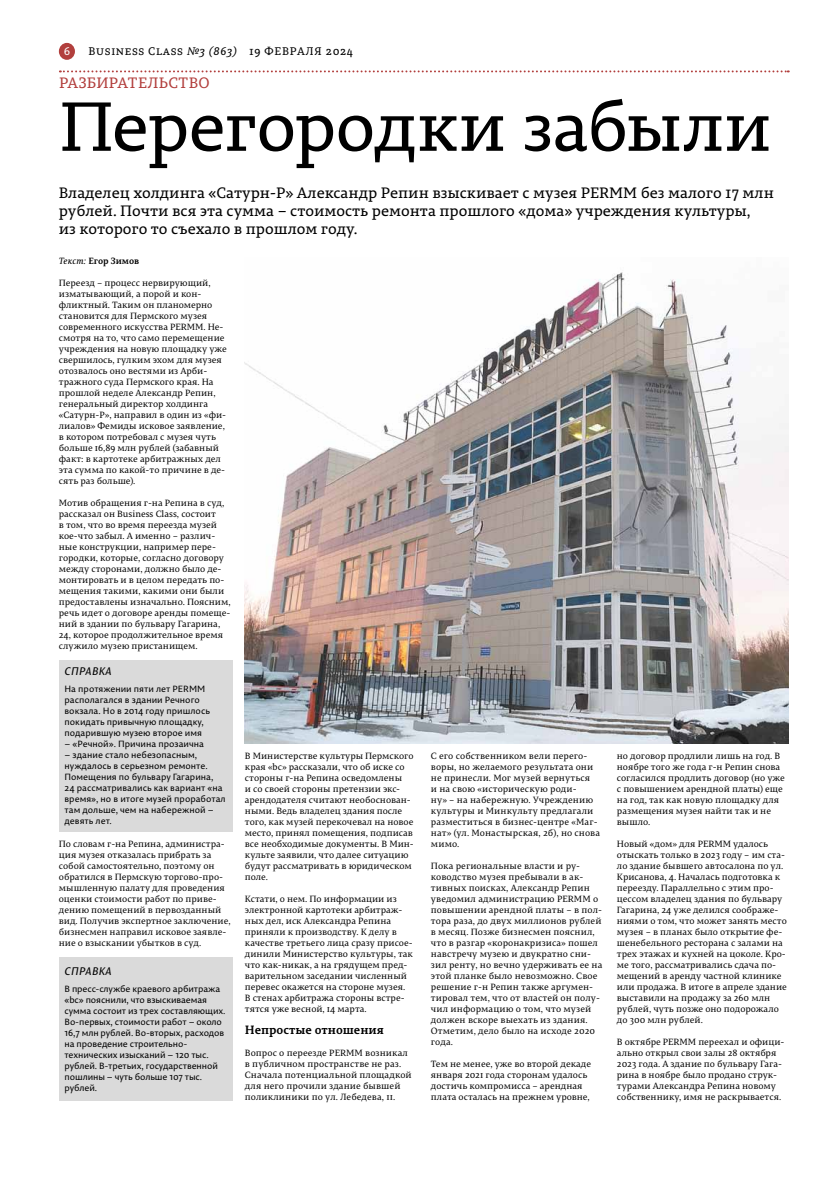
<style>
.page{position:relative;width:820px;height:1191px;background:#fff}
.page>*{position:absolute;margin:0;border:0;box-sizing:border-box;transform-origin:0 0}
.t1{font:69px "Permian Slab Serif Typeface";letter-spacing:-.02em;color:#000}
.t2{font:15px/18px "Permian Slab Serif Typeface";color:#000}
.t3{font:15px "Permian Slab Serif Typeface";letter-spacing:.005em;color:#b23f3d}
.t4{font:700 12px "Permian Slab Serif Typeface";color:#000}
.t5{font:11px "Permian Slab Serif Typeface";letter-spacing:.06em;color:#000}
.t6{font:italic 11px "Permian Sans Typeface";letter-spacing:.02em;color:#000}
.t7{font:11px "Permian Slab Serif Typeface";color:#fff}
.t8{font:9px/11px "Permian Serif Typeface";color:#000}
.t9{font:9px/11px "Permian Sans Typeface";letter-spacing:-.01em;color:#000}
.t10{font:700 9px "Permian Serif Typeface";letter-spacing:-.005em;color:#000}
.s1{font-style:italic}
.s2{font-weight:400;font-style:italic}
</style>
<div class="page">
<div style="left:59px;top:43px;width:16px;height:17px;background:#b23f3d;border-radius:50%"></div>
<svg style="left:60px;top:70px;width:728px;height:2px"></svg>
<img style="left:244px;top:272px;width:544px;height:471px">
<div style="left:59px;top:660px;width:173px;height:172px;background:#dadada"></div>
<div style="left:59px;top:957px;width:173px;height:143px;background:#dadada"></div>
<p class="t7" style="left:64px;top:42px;width:7px">6</p>
<p class="t5" style="left:89px;top:42px;width:266px">Business Class <span class="s1">№3 (863)</span> 19 февраля 2024</p>
<h2 class="t3" style="left:59px;top:71px;width:152px">разбирательство</h2>
<h1 class="t1" style="left:59px;top:72px;width:714px">Перегородки забыли</h1>
<h2 class="t2" style="left:59px;top:183px;width:716px">Владелец холдинга «Сатурн-Р» Александр Репин взыскивает с музея PERMM без малого 17 млн рублей. Почти вся эта сумма – стоимость ремонта прошлого «дома» учреждения культуры,<br>из которого то съехало в прошлом году.</h2>
<p class="t10" style="left:59px;top:253px;width:82px"><span class="s2">Текст:</span> Егор Зимов</p>
<p class="t8" style="left:59px;top:277px;width:169px">Переезд – процесс нервирующий, изматывающий, а порой и кон&shy;фликтный. Таким он планомерно становится для Пермского музея современного искусства PERMM. Не&shy;смотря на то, что само перемещение учреждения на новую площадку уже свершилось, гулким эхом для музея отозвалось оно вестями из Арби&shy;тражного суда Пермского края. На прошлой неделе Александр Репин, генеральный директор холдинга «Сатурн-Р», направил в один из «фи&shy;лиалов» Фемиды исковое заявление, в котором потребовал с музея чуть больше 16,89 млн рублей (забавный факт: в картотеке арбитражных дел эта сумма по какой-то причине в де&shy;сять раз больше).</p>
<p class="t8" style="left:59px;top:497px;width:173px">Мотив обращения г-на Репина в суд, рассказал он Business Class, состоит<br>в том, что во время переезда музей кое-что забыл. А именно – различ&shy;ные конструкции, например пере&shy;городки, которые, согласно договору между сторонами, должно было де&shy;монтировать и в целом передать по&shy;мещения такими, какими они были предоставлены изначально. Поясним, речь идет о договоре аренды помеще&shy;ний в здании по бульвару Гагарина, 24, которое продолжительное время служило музею пристанищем.</p>
<p class="t6" style="left:65px;top:663px;width:48px">Справка</p>
<p class="t9" style="left:64px;top:683px;width:147px">На протяжении пяти лет PERMM располагался в здании Речного вокзала. Но в 2014 году пришлось покидать привычную площадку, подарившую музею второе имя</p>
<p class="t9" style="left:64px;top:738px;width:141px">– «Речной». Причина прозаична</p>
<p class="t9" style="left:64px;top:749px;width:163px">– здание стало небезопасным, нуждалось в серьезном ремонте.<br>Помещения по бульвару Гагарина,<br>24 рассматривались как вариант «на время», но в итоге музей проработал там дольше, чем на набережной – девять лет.</p>
<p class="t8" style="left:59px;top:838px;width:173px">По словам г-на Репина, администра&shy;ция музея отказалась прибрать за собой самостоятельно, поэтому он обратился в Пермскую торгово-про&shy;мышленную палату для проведения оценки стоимости работ по приве&shy;дению помещений в первозданный вид. Получив экспертное заключение, бизнесмен направил исковое заявле&shy;ние о взыскании убытков в суд.</p>
<p class="t6" style="left:65px;top:962px;width:48px">Справка</p>
<p class="t9" style="left:64px;top:982px;width:162px">В пресс-службе краевого арбитража «bc» пояснили, что взыскиваемая сумма состоит из трех составляющих.<br>Во-первых, стоимости работ – около<br>16,7 млн рублей. Во-вторых, расходов на проведение строительно&shy;технических изысканий – 120 тыс. рублей. В-третьих, государственной пошлины – чуть больше 107 тыс. рублей.</p>
<p class="t8" style="left:245px;top:750px;width:170px">В Министерстве культуры Пермского края «bc» рассказали, что об иске со стороны г-на Репина осведомлены<br>и со своей стороны претензии экс&shy;арендодателя считают необоснован&shy;ными. Ведь владелец здания после того, как музей перекочевал на новое место, принял помещения, подписав все необходимые документы. В Мин&shy;культе заявили, что далее ситуацию будут рассматривать в юридическом поле.</p>
<p class="t8" style="left:245px;top:893px;width:169px">Кстати, о нем. По информации из электронной картотеки арбитраж&shy;ных дел, иск Александра Репина приняли к производству. К делу в качестве третьего лица сразу присое&shy;динили Министерство культуры, так что как-никак, а на грядущем пред&shy;варительном заседании численный перевес окажется на стороне музея.<br>В стенах арбитража стороны встре&shy;тятся уже весной, 14 марта.</p>
<h3 class="t4" style="left:245px;top:1020px;width:141px">Непростые отношения</h3>
<p class="t8" style="left:245px;top:1047px;width:168px">Вопрос о переезде PERMM возникал в публичном пространстве не раз.<br>Сначала потенциальной площадкой для него прочили здание бывшей поликлиники по ул. Лебедева, 11.</p>
<p class="t8" style="left:431px;top:750px;width:171px">С его собственником вели перего&shy;воры, но желаемого результата они не принесли. Мог музей вернуться<br>и на свою «историческую роди-<br>ну» – на набережную. Учреждению культуры и Минкульту предлагали разместиться в бизнес-центре «Маг&shy;нат» (ул. Монастырская, 2б), но снова мимо.</p>
<p class="t8" style="left:431px;top:860px;width:173px">Пока региональные власти и ру&shy;ководство музея пребывали в ак&shy;тивных поисках, Александр Репин уведомил администрацию PERMM о повышении арендной платы – в пол&shy;тора раза, до двух миллионов рублей в месяц. Позже бизнесмен пояснил, что в разгар «коронакризиса» пошел навстречу музею и двукратно сни&shy;зил ренту, но вечно удерживать ее на этой планке было невозможно. Свое решение г-н Репин также аргумен&shy;тировал тем, что от властей он полу&shy;чил информацию о том, что музей должен вскоре выехать из здания.<br>Отметим, дело было на исходе 2020 года.</p>
<p class="t8" style="left:431px;top:1058px;width:161px">Тем не менее, уже во второй декаде января 2021 года сторонам удалось достичь компромисса – арендная плата осталась на прежнем уровне,</p>
<p class="t8" style="left:616px;top:750px;width:169px">но договор продлили лишь на год. В ноябре того же года г-н Репин снова согласился продлить договор (но уже с повышением арендной платы) еще на год, так как новую площадку для размещения музея найти так и не вышло.</p>
<p class="t8" style="left:616px;top:838px;width:171px">Новый «дом» для PERMM удалось отыскать только в 2023 году – им ста&shy;ло здание бывшего автосалона по ул.<br>Крисанова, 4. Началась подготовка к переезду. Параллельно с этим про&shy;цессом владелец здания по бульвару Гагарина, 24 уже делился соображе&shy;ниями о том, что может занять место музея – в планах было открытие фе&shy;шенебельного ресторана с залами на трех этажах и кухней на цоколе. Кро&shy;ме того, рассматривались сдача по&shy;мещений в аренду частной клинике или продажа. В итоге в апреле здание выставили на продажу за 260 млн рублей, чуть позже оно подорожало до 300 млн рублей.</p>
<p class="t8" style="left:616px;top:1036px;width:169px">В октябре PERMM переехал и офици&shy;ально открыл свои залы 28 октября 2023 года. А здание по бульвару Гага&shy;рина в ноябре было продано струк&shy;турами Александра Репина новому собственнику, имя не раскрывается.</p>
</div>
